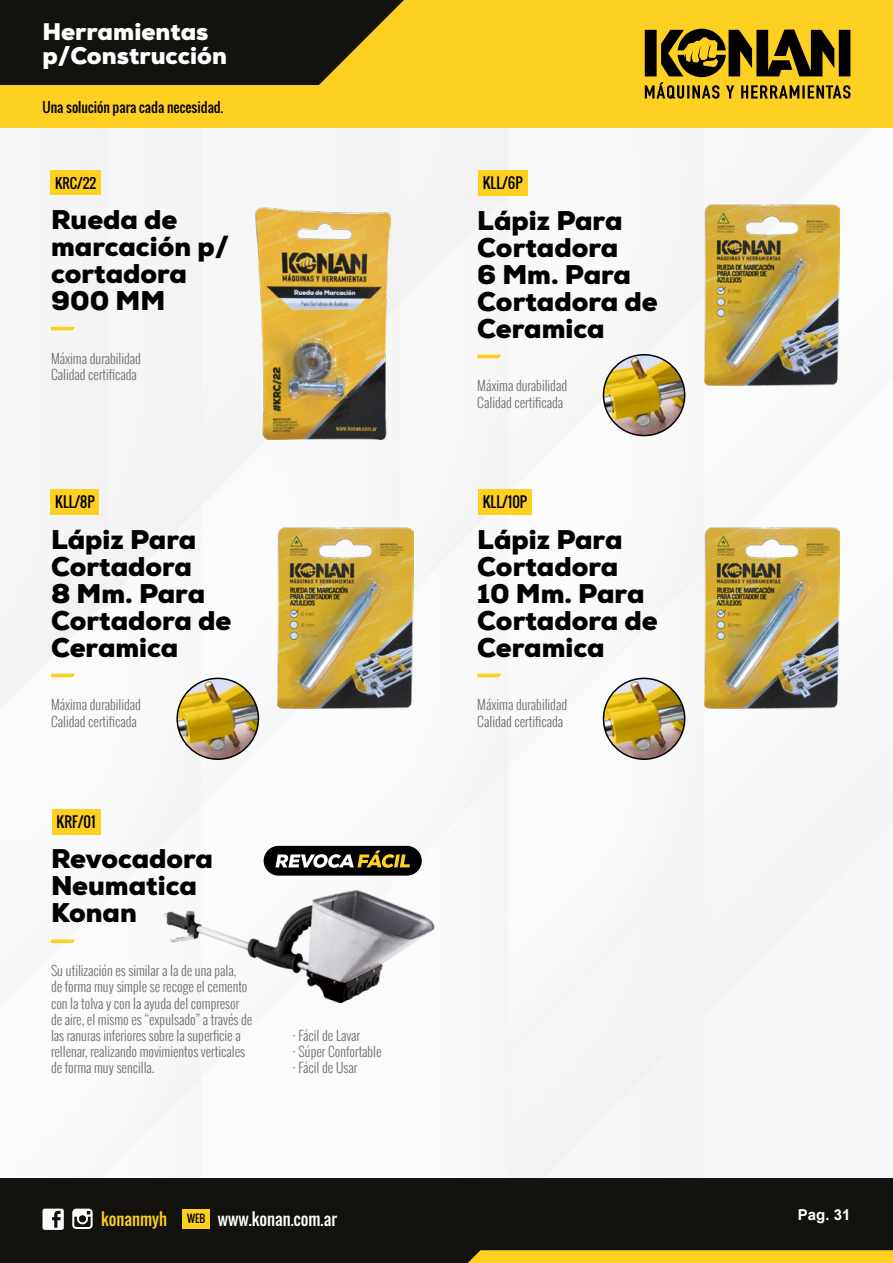
<style>
.page{position:relative;width:893px;height:1263px;background:#fff}
.page>*{position:absolute;margin:0;border:0;box-sizing:border-box;transform-origin:0 0}
.t1{font:900 27px/27px "Nexa";color:#000}
.t2{font:900 24px/24px "Nexa";color:#fff}
.t3{font:16.5px "Oswald";color:#fff}
.t4{font:700 15px "Arial";color:#fff}
.t5{font:14.25px "Oswald";color:#000}
.t6{font:300 13.5px/16.2px "Oswald";color:#706f6f}
.t7{font:13.5px "Oswald";color:#000}
.s1{color:#fed021}
.s2{font-size:10.5px;color:#000}
</style>
<div class="page">
<img style="left:0;top:128px;width:893px;height:1050px">
<div style="left:0;top:0;width:893px;height:128px;background:#fed021"></div>
<svg style="left:0;top:0;width:404px;height:85px;background:#2b250f"></svg>
<div style="left:0;top:1178px;width:893px;height:85px;background:#14120e"></div>
<svg style="left:645px;top:29px;width:205px;height:70px"></svg>
<svg style="left:468px;top:1250px;width:425px;height:13px;background:#f6c920"></svg>
<svg style="left:43px;top:1208px;width:21px;height:22px"></svg>
<svg style="left:72px;top:1208px;width:21px;height:21px"></svg>
<div style="left:182px;top:1209px;width:28px;height:20px;background:#fed021"></div>
<img style="left:255px;top:207px;width:136px;height:232px">
<div style="left:51px;top:171px;width:50px;height:24px;background:#fed021"></div>
<svg style="left:51px;top:327px;width:24px;height:3px"></svg>
<img style="left:604px;top:355px;width:80px;height:81px">
<div style="left:603px;top:354px;width:82px;height:82px;border:2px solid #000;border-radius:50%"></div>
<div style="left:478px;top:171px;width:49px;height:25px;background:#fed021"></div>
<svg style="left:477px;top:355px;width:24px;height:3px"></svg>
<img style="left:704px;top:204px;width:136px;height:181px">
<img style="left:177px;top:678px;width:81px;height:81px">
<div style="left:176px;top:678px;width:83px;height:82px;border:2px solid #000;border-radius:50%"></div>
<div style="left:51px;top:490px;width:48px;height:25px;background:#fed021"></div>
<svg style="left:51px;top:674px;width:24px;height:3px"></svg>
<img style="left:278px;top:528px;width:135px;height:181px">
<img style="left:604px;top:678px;width:80px;height:81px">
<div style="left:603px;top:678px;width:82px;height:82px;border:2px solid #000;border-radius:50%"></div>
<div style="left:478px;top:490px;width:54px;height:25px;background:#fed021"></div>
<svg style="left:477px;top:674px;width:24px;height:3px"></svg>
<img style="left:704px;top:528px;width:136px;height:181px">
<img style="left:164px;top:891px;width:271px;height:112px">
<div style="left:52px;top:809px;width:48px;height:26px;background:#fed021"></div>
<svg style="left:51px;top:939px;width:24px;height:4px"></svg>
<div style="left:264px;top:846px;width:158px;height:30px;background:#000;border-radius:15px"></div>
<svg style="left:275px;top:850px;width:135px;height:18px"></svg>
<h2 class="t2" style="left:43px;top:19px;width:186px">Herramientas p/Construcción</h2>
<p class="t7" style="left:43px;top:97px;width:182px">Una solución para cada necesidad.</p>
<p class="t7" style="left:55px;top:173px;width:42px">KRC/22</p>
<h1 class="t1" style="left:51px;top:206px;width:180px">Rueda de marcación p/ cortadora<br>900 MM</h1>
<p class="t6" style="left:51px;top:350px;width:91px">Máxima durabilidad<br>Calidad certificada</p>
<p class="t5" style="left:55px;top:491px;width:41px">KLL/8P</p>
<h1 class="t1" style="left:51px;top:526px;width:182px">Lápiz Para<br>Cortadora<br>8 Mm. Para<br>Cortadora de<br>Ceramica</h1>
<p class="t6" style="left:51px;top:697px;width:91px">Máxima durabilidad<br>Calidad certificada</p>
<p class="t5" style="left:57px;top:811px;width:41px">KRF/01</p>
<h1 class="t1" style="left:51px;top:846px;width:164px">Revocadora<br>Neumatica<br>Konan</h1>
<p class="t6" style="left:51px;top:962px;width:203px">Su utilización es similar a la de una pala,<br>de forma muy simple se recoge el cemento con la tolva y con la ayuda del compresor de aire, el mismo es “expulsado” a través de las ranuras inferiores sobre la superficie a rellenar, realizando movimientos verticales de forma muy sencilla.</p>
<p class="t6" style="left:293px;top:1027px;width:90px">· Fácil de Lavar<br>· Súper Confortable · Fácil de Usar</p>
<p class="t3" style="left:101px;top:1206px;width:237px"><span class="s1">konanmyh</span> <span class="s2">WEB</span> www.konan.com.ar</p>
<p class="t5" style="left:483px;top:173px;width:41px">KLL/6P</p>
<h1 class="t1" style="left:477px;top:207px;width:182px">Lápiz Para<br>Cortadora<br>6 Mm. Para<br>Cortadora de<br>Ceramica</h1>
<p class="t6" style="left:477px;top:378px;width:91px">Máxima durabilidad<br>Calidad certificada</p>
<p class="t5" style="left:483px;top:491px;width:46px">KLL/10P</p>
<h1 class="t1" style="left:477px;top:526px;width:182px">Lápiz Para<br>Cortadora<br>10 Mm. Para<br>Cortadora de<br>Ceramica</h1>
<p class="t6" style="left:477px;top:697px;width:91px">Máxima durabilidad<br>Calidad certificada</p>
<p class="t4" style="left:798px;top:1204px;width:54px">Pag. 31</p>
</div>
